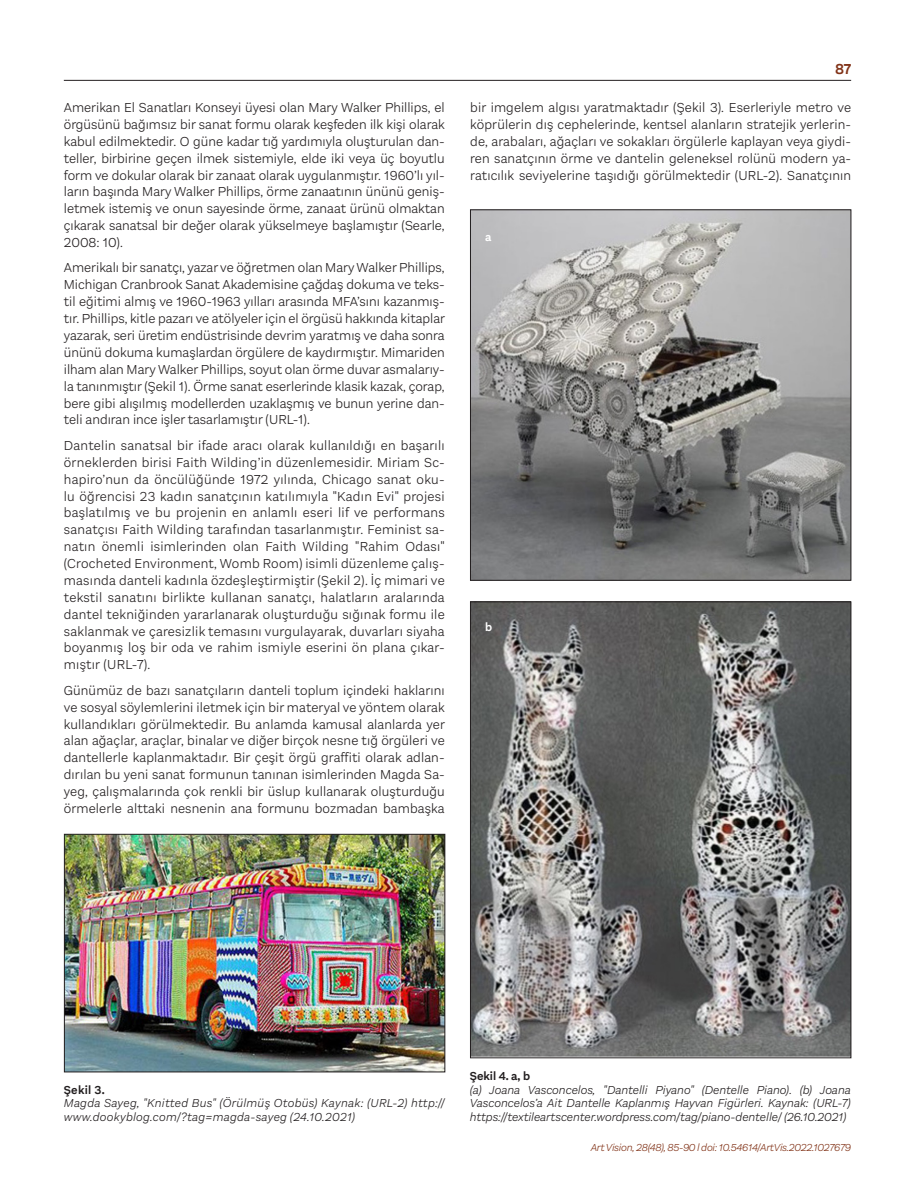
<style>
.page{position:relative;width:915px;height:1191px;background:#fff}
.page>*{position:absolute;margin:0;border:0;box-sizing:border-box;transform-origin:0 0}
.t1{font:600 15px "Aestetico";color:#823419}
.t2{font:300 13.5px/17px "Aestetico";letter-spacing:.01em;color:#231f20;text-align:justify}
.t3{font:italic 300 12px/13.5px "Aestetico";letter-spacing:.025em;color:#231f20}
.t4{font:600 12px "Aestetico";letter-spacing:.015em;color:#231f20}
.t5{font:600 12px "Aestetico";color:#fff}
.t6{font:italic 300 10.5px "Aestetico";letter-spacing:-.025em;color:#823419}
</style>
<div class="page">
<hr style="left:64px;top:80px;width:786px;height:1px;background:#231f20">
<img style="left:66px;top:836px;width:377px;height:234px">
<div style="left:64px;top:834px;width:381px;height:238px;border:1px solid #231f20"></div>
<img style="left:472px;top:603px;width:376px;height:453px">
<img style="left:472px;top:212px;width:376px;height:366px">
<p class="t2" style="left:64px;top:99px;width:382px">Amerikan El Sanatları Konseyi üyesi olan Mary Walker Phillips, el örgüsünü bağımsız bir sanat formu olarak keşfeden ilk kişi olarak kabul edilmektedir. O güne kadar tığ yardımıyla oluşturulan dan&shy;teller, birbirine geçen ilmek sistemiyle, elde iki veya üç boyutlu form ve dokular olarak bir zanaat olarak uygulanmıştır. 1960’lı yıl&shy;ların başında Mary Walker Phillips, örme zanaatının ününü geniş&shy;letmek istemiş ve onun sayesinde örme, zanaat ürünü olmaktan çıkarak sanatsal bir değer olarak yükselmeye başlamıştır (Searle, 2008: 10).</p>
<p class="t2" style="left:64px;top:259px;width:382px">Amerikalı bir sanatçı, yazar ve öğretmen olan Mary Walker Phillips, Michigan Cranbrook Sanat Akademisine çağdaş dokuma ve teks&shy;til eğitimi almış ve 1960-1963 yılları arasında MFA’sını kazanmış&shy;tır. Phillips, kitle pazarı ve atölyeler için el örgüsü hakkında kitaplar yazarak, seri üretim endüstrisinde devrim yaratmış ve daha sonra ününü dokuma kumaşlardan örgülere de kaydırmıştır. Mimariden ilham alan Mary Walker Phillips, soyut olan örme duvar asmalarıy&shy;la tanınmıştır (Şekil 1). Örme sanat eserlerinde klasik kazak, çorap, bere gibi alışılmış modellerden uzaklaşmış ve bunun yerine dan&shy;teli andıran ince işler tasarlamıştır (URL-1).</p>
<p class="t2" style="left:64px;top:437px;width:382px">Dantelin sanatsal bir ifade aracı olarak kullanıldığı en başarılı örneklerden birisi Faith Wilding’in düzenlemesidir. Miriam Sc&shy;hapiro’nun da öncülüğünde 1972 yılında, Chicago sanat oku&shy;lu öğrencisi 23 kadın sanatçının katılımıyla "Kadın Evi" projesi başlatılmış ve bu projenin en anlamlı eseri lif ve performans sanatçısı Faith Wilding tarafından tasarlanmıştır. Feminist sa&shy;natın önemli isimlerinden olan Faith Wilding "Rahim Odası" (Crocheted Environment, Womb Room) isimli düzenleme çalış&shy;masında danteli kadınla özdeşleştirmiştir (Şekil 2). İç mimari ve tekstil sanatını birlikte kullanan sanatçı, halatların aralarında dantel tekniğinden yararlanarak oluşturduğu sığınak formu ile saklanmak ve çaresizlik temasını vurgulayarak, duvarları siyaha boyanmış loş bir oda ve rahim ismiyle eserini ön plana çıkar&shy;mıştır (URL-7).</p>
<p class="t2" style="left:64px;top:681px;width:382px">Günümüz de bazı sanatçıların danteli toplum içindeki haklarını ve sosyal söylemlerini iletmek için bir materyal ve yöntem olarak kullandıkları görülmektedir. Bu anlamda kamusal alanlarda yer alan ağaçlar, araçlar, binalar ve diğer birçok nesne tığ örgüleri ve dantellerle kaplanmaktadır. Bir çeşit örgü graffiti olarak adlan&shy;dırılan bu yeni sanat formunun tanınan isimlerinden Magda Sa&shy;yeg, çalışmalarında çok renkli bir üslup kullanarak oluşturduğu örmelerle alttaki nesnenin ana formunu bozmadan bambaşka</p>
<p class="t1" style="left:834px;top:60px;width:18px">87</p>
<p class="t2" style="left:470px;top:99px;width:382px">bir imgelem algısı yaratmaktadır (Şekil 3). Eserleriyle metro ve köprülerin dış cephelerinde, kentsel alanların stratejik yerlerin&shy;de, arabaları, ağaçları ve sokakları örgülerle kaplayan veya giydi&shy;ren sanatçının örme ve dantelin geleneksel rolünü modern ya&shy;ratıcılık seviyelerine taşıdığı görülmektedir (URL-2). Sanatçının</p>
<p class="t5" style="left:485px;top:230px;width:8px">a</p>
<p class="t5" style="left:485px;top:619px;width:9px">b</p>
<p class="t4" style="left:64px;top:1082px;width:42px">Şekil 3.</p>
<p class="t3" style="left:64px;top:1096px;width:382px">Magda Sayeg, "Knitted Bus" (Örülmüş Otobüs) Kaynak: (URL-2) http:// www.dookyblog.com/?tag=magda-sayeg (24.10.2021)</p>
<p class="t4" style="left:469px;top:1069px;width:62px">Şekil 4. a, b</p>
<p class="t3" style="left:469px;top:1083px;width:382px;text-align:justify">(a) Joana Vasconcelos, "Dantelli Piyano" (Dentelle Piano). (b) Joana Vasconcelos’a Ait Dantelle Kaplanmış Hayvan Figürleri. Kaynak: (URL-7) https://textileartscenter.wordpress.com/tag/piano-dentelle/ (26.10.2021)</p>
<p class="t6" style="left:590px;top:1141px;width:262px">Art Vision, 28(48), 85-90 l doi: 10.54614/ArtVis.2022.1027679</p>
</div>
